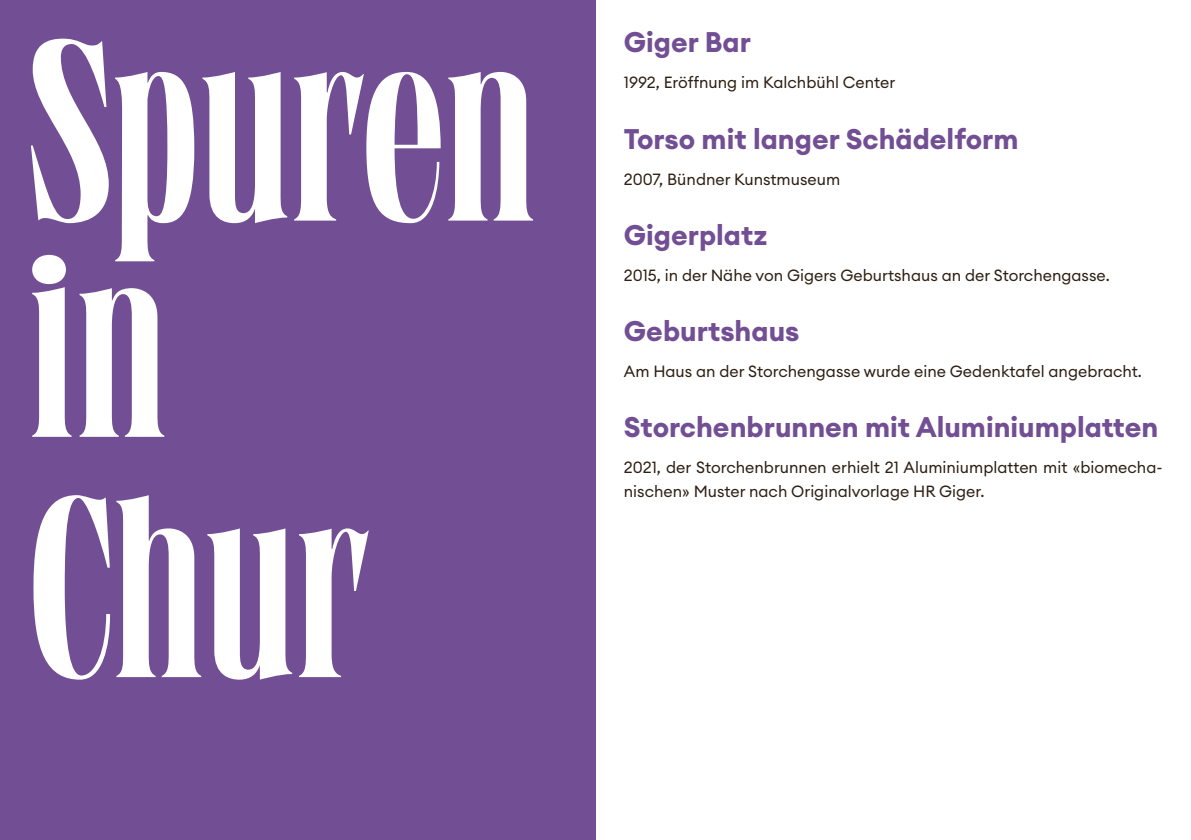
<style>
.page{position:relative;width:1191px;height:840px;background:#fff}
.page>*{position:absolute;margin:0;border:0;box-sizing:border-box;transform-origin:0 0}
.t1{font:256px "Grischel";color:#fff}
.t2{font:700 28px "Euclid Circular A";color:#724f94}
.t3{font:16px "Euclid Circular A";color:#2e2014}
</style>
<div class="page">
<div style="left:0;top:0;width:595px;height:839px;background:#724f94"></div>
<p class="t1" style="left:28px;top:28px;width:509px">Spuren</p>
<p class="t1" style="left:28px;top:244px;width:141px">in</p>
<p class="t1" style="left:28px;top:484px;width:340px">Chur</p>
<p class="t2" style="left:624px;top:30px;width:129px">Giger Bar</p>
<p class="t3" style="left:624px;top:75px;width:273px">1992, Eröffnung im Kalchbühl Center</p>
<p class="t2" style="left:624px;top:126px;width:396px">Torso mit langer Schädelform</p>
<p class="t3" style="left:624px;top:171px;width:218px">2007, Bündner Kunstmuseum</p>
<p class="t2" style="left:624px;top:222px;width:145px">Gigerplatz</p>
<p class="t3" style="left:624px;top:267px;width:487px">2015, in der Nähe von Gigers Geburtshaus an der Storchengasse.</p>
<p class="t2" style="left:624px;top:318px;width:177px">Geburtshaus</p>
<p class="t3" style="left:624px;top:363px;width:519px">Am Haus an der Storchengasse wurde eine Gedenktafel angebracht.</p>
<p class="t2" style="left:624px;top:414px;width:536px">Storchenbrunnen mit Aluminiumplatten</p>
<p class="t3" style="left:624px;top:459px;width:540px">2021, der Storchenbrunnen erhielt 21 Aluminiumplatten mit «biomecha-</p>
<p class="t3" style="left:624px;top:483px;width:362px">nischen» Muster nach Originalvorlage HR Giger.</p>
</div>
